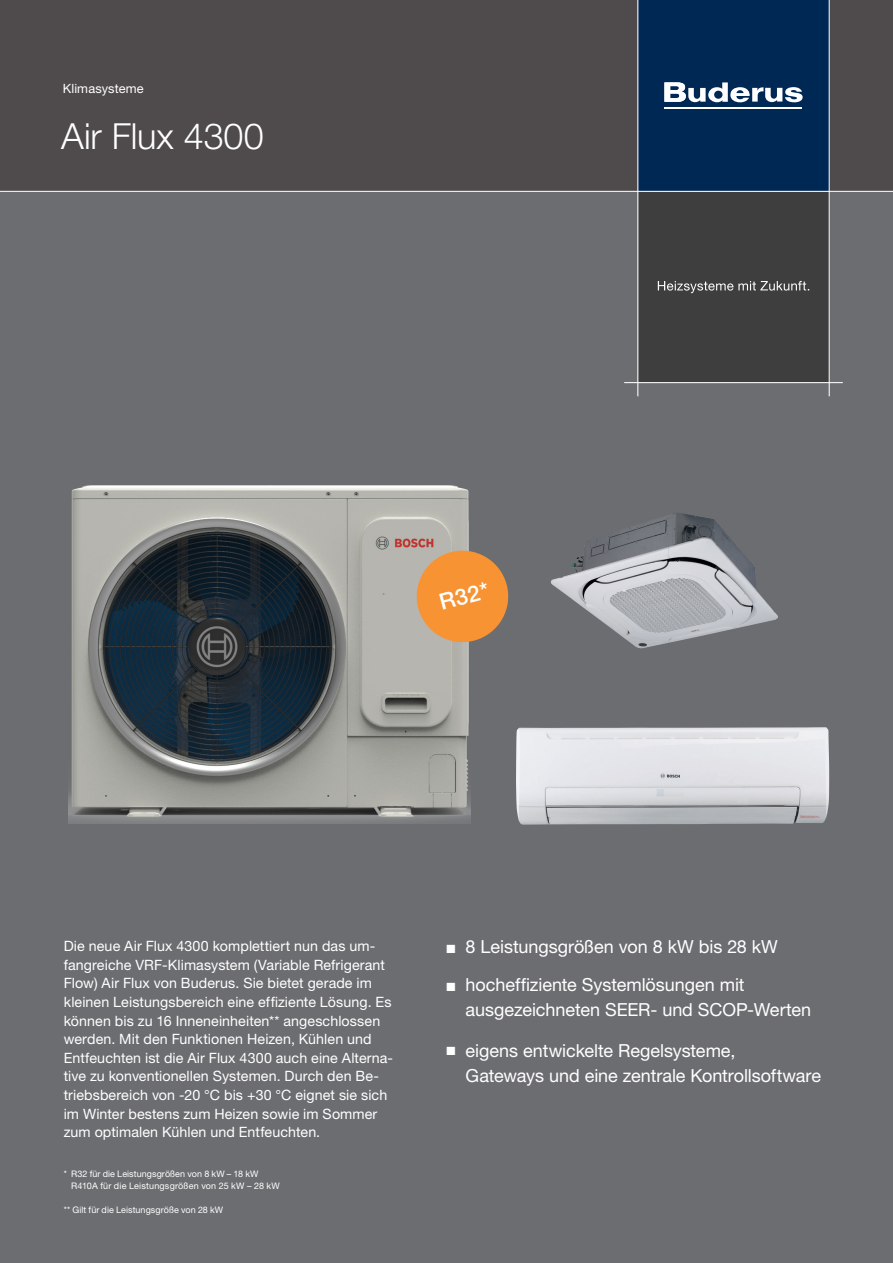
<style>
.page{position:relative;width:893px;height:1263px;background:#fff}
.page>*{position:absolute;margin:0;border:0;box-sizing:border-box;transform-origin:0 0}
.t1{font:300 36px "Helvetica Neue LT Pro";letter-spacing:-.005em;color:#fff}
.t2{font:500 22.5px "Helvetica Neue LT Pro";color:#fff}
.t3{font:18px/25.5px "Helvetica Neue LT Pro";letter-spacing:-.005em;color:#fff}
.t4{font:14.25px/18.6px "Helvetica Neue LT Pro";letter-spacing:.005em;color:#fff}
.t5{font:12.75px "Helvetica Neue LT Pro";letter-spacing:.01em;color:#fff}
.t6{font:9px "Helvetica Neue LT Pro";letter-spacing:.01em;color:#fff}
</style>
<div class="page">
<div style="left:0;top:191px;width:893px;height:1072px;background:#6c6d70"></div>
<img style="left:551px;top:513px;width:227px;height:136px">
<div style="left:0;top:0;width:893px;height:191px;background:#4f4b4c"></div>
<div style="left:638px;top:0;width:191px;height:191px;background:#002855"></div>
<hr style="left:664px;top:107px;width:138px;height:2px;background:#fff">
<svg style="left:664px;top:82px;width:139px;height:20px"></svg>
<div style="left:638px;top:191px;width:191px;height:192px;background:#3e3e3f"></div>
<svg style="left:658px;top:281px;width:151px;height:12px"></svg>
<hr style="left:637px;top:0;width:1px;height:396px;background:#fff">
<hr style="left:829px;top:0;width:1px;height:396px;background:#fff">
<hr style="left:0;top:191px;width:893px;height:1px;background:#fff">
<hr style="left:624px;top:382px;width:219px;height:1px;background:#fff">
<img style="left:69px;top:485px;width:402px;height:338px">
<svg style="left:412px;top:546px;width:97px;height:101px;background:#d79452"></svg>
<img style="left:516px;top:727px;width:313px;height:98px">
<p class="t5" style="left:63px;top:81px;width:82px">Klimasysteme</p>
<p class="t1" style="left:61px;top:114px;width:204px">Air Flux 4300</p>
<p class="t2" style="left:436px;top:589px;width:52px;rotate:-15deg">R32*</p>
<p class="t4" style="left:64px;top:936px;width:331px">Die neue Air Flux 4300 komplettiert nun das um&shy;fangreiche VRF-Klimasystem (Variable Refrigerant Flow) Air Flux von Buderus. Sie bietet gerade im kleinen Leistungsbereich eine effiziente Lösung. Es können bis zu 16 Inneneinheiten** angeschlossen werden. Mit den Funktionen Heizen, Kühlen und Entfeuchten ist die Air Flux 4300 auch eine Alterna&shy;tive zu konventionellen Systemen. Durch den Be&shy;triebsbereich von -20 °C bis +30 °C eignet sie sich im Winter bestens zum Heizen sowie im Sommer zum optimalen Kühlen und Entfeuchten.</p>
<p class="t3" style="left:446px;top:933px;width:333px">■ 8 Leistungsgrößen von 8 kW bis 28 kW</p>
<p class="t3" style="left:466px;top:971px;width:347px;text-indent:-19px">■ hocheffiziente Systemlösungen mit ausgezeichneten SEER- und SCOP-Werten</p>
<p class="t3" style="left:466px;top:1037px;width:357px;text-indent:-19px">■ eigens entwickelte Regelsysteme,<br>Gateways und eine zentrale Kontrollsoftware</p>
<p class="t6" style="left:64px;top:1168px;width:196px">* R32 für die Leistungsgrößen von 8 kW – 18 kW</p>
<p class="t6" style="left:71px;top:1180px;width:210px">R410A für die Leistungsgrößen von 25 kW – 28 kW</p>
<p class="t6" style="left:64px;top:1204px;width:161px">** Gilt für die Leistungsgröße von 28 kW</p>
</div>
